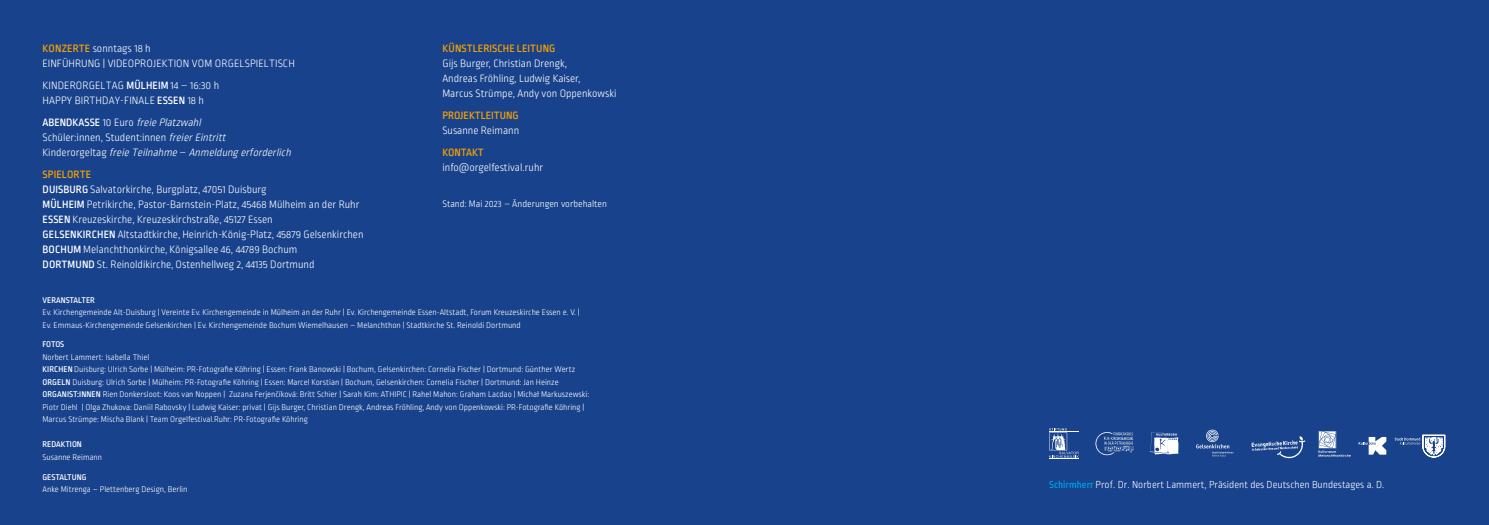
<style>
.page{position:relative;width:1489px;height:525px;background:#fff}
.page>*{position:absolute;margin:0;border:0;box-sizing:border-box;transform-origin:0 0}
.t1{font:300 11.25px/15px "Ropa Soft Pro";color:#fff}
.t2{font:italic 300 11.25px/15px "Ropa Soft Pro";color:#fff}
.t3{font:500 11.25px "Ropa Soft Pro";color:#f6a100}
.t4{font:300 10.62px "Ropa Soft Pro";color:#fff}
.t5{font:300 10px "Ropa Soft Pro";color:#fff}
.t6{font:300 8.75px/12.5px "Ropa Soft Pro";color:#fff}
.t7{font:500 8.75px "Ropa Soft Pro";color:#fff}
.s1{font-weight:500;color:#f6a100}
.s2{font-weight:500}
.s3{font-weight:500;font-style:normal}
.s4{font-style:normal}
.s5{font-weight:500;color:#009fe3}
</style>
<div class="page">
<div style="left:0;top:0;width:1488px;height:524px;background:#18428c"></div>
<svg style="left:1049px;top:428px;width:29px;height:31px"></svg>
<svg style="left:1095px;top:432px;width:38px;height:23px"></svg>
<svg style="left:1150px;top:432px;width:28px;height:22px"></svg>
<svg style="left:1318px;top:431px;width:32px;height:25px"></svg>
<svg style="left:1196px;top:429px;width:37px;height:27px"></svg>
<svg style="left:1358px;top:437px;width:28px;height:17px"></svg>
<svg style="left:1394px;top:434px;width:50px;height:23px"></svg>
<svg style="left:1251px;top:436px;width:54px;height:22px"></svg>
<p class="t3" style="left:442px;top:42px;width:114px">KÜNSTLERISCHE LEITUNG</p>
<p class="t1" style="left:442px;top:56px;width:175px">Gijs Burger, Christian Drengk,<br>Andreas Fröhling, Ludwig Kaiser,<br>Marcus Strümpe, Andy von Oppenkowski</p>
<p class="t3" style="left:442px;top:109px;width:78px">PROJEKTLEITUNG</p>
<p class="t1" style="left:442px;top:123px;width:78px">Susanne Reimann</p>
<p class="t3" style="left:442px;top:146px;width:43px">KONTAKT</p>
<p class="t1" style="left:442px;top:160px;width:102px">info@orgelfestival.ruhr</p>
<p class="t1" style="left:43px;top:41px;width:254px"><span class="s1">KONZERTE</span> sonntags 18 h<br>EINFÜHRUNG | VIDEOPROJEKTION VOM ORGELSPIELTISCH</p>
<p class="t1" style="left:43px;top:78px;width:178px">KINDERORGELTAG <span class="s2">MÜLHEIM</span> 14 – 16:30 h<br>HAPPY BIRTHDAY-FINALE <span class="s2">ESSEN</span> 18 h</p>
<p class="t2" style="left:43px;top:115px;width:252px"><span class="s3">ABENDKASSE</span> <span class="s4">10 Euro</span> freiePlatzwahl<br><span class="s4">Schüler:innen, Student:innen</span> freierEintritt<br><span class="s4">K i n d e r o r g e l t a g</span> freieTeilnahme<span class="s4">–</span> Anmeldung erforderlich</p>
<p class="t1" style="left:43px;top:167px;width:322px"><span class="s1">SPIELORTE<br></span><span class="s2">DUISBURG</span> Salvatorkirche, Burgplatz, 47051 Duisburg<br><span class="s2">MÜLHEIM</span> Petrikirche, Pastor-Barnstein-Platz, 45468 Mülheim an der Ruhr <span class="s2">ESSEN</span> Kreuzeskirche, Kreuzeskirchstraße, 45127 Essen<br><span class="s2">GELSENKIRCHEN</span> Altstadtkirche, Heinrich-König-Platz, 45879 Gelsenkirchen <span class="s2">BOCHUM</span> Melanchthonkirche, Königsallee 46, 44789 Bochum<br><span class="s2">DORTMUND</span> St. Reinoldikirche, Ostenhellweg 2, 44135 Dortmund</p>
<p class="t7" style="left:43px;top:295px;width:54px">VERANSTALTER</p>
<p class="t6" style="left:43px;top:306px;width:538px">Ev. Kirchengemeinde Alt-Duisburg | Vereinte Ev. Kirchengemeinde in Mülheim an der Ruhr | Ev. Kirchengemeinde Essen-Altstadt, Forum Kreuzeskirche Essen e. V. |<br>Ev. Emmaus-Kirchengemeinde Gelsenkirchen | Ev. Kirchengemeinde Bochum Wiemelhausen – Melanchthon | Stadtkirche St. Reinoldi Dortmund</p>
<p class="t7" style="left:43px;top:339px;width:23px">FOTOS</p>
<p class="t6" style="left:43px;top:351px;width:548px">Norbert Lammert: Isabella Thiel<br><span class="s2">KIRCHEN</span> Duisburg: Ulrich Sorbe | Mülheim: PR-Fotografie Köhring | Essen: Frank Banowski | Bochum, Gelsenkirchen: Cornelia Fischer | Dortmund: Günther Wertz <span class="s2">ORGELN</span> Duisburg: Ulrich Sorbe | Mülheim: PR-Fotografie Köhring | Essen: Marcel Korstian | Bochum, Gelsenkirchen: Cornelia Fischer | Dortmund: Jan Heinze <span class="s2">ORGANIST:INNEN</span> Rien Donkersloot: Koos van Noppen | Zuzana Ferjenčíková: Britt Schier | Sarah Kim: ATHIPIC | Rahel Mahon: Graham Lacdao | Michał Markuszewski:<br>Piotr Diehl | Olga Zhukova: Daniil Rabovsky | Ludwig Kaiser: privat | Gijs Burger, Christian Drengk, Andreas Fröhling, Andy von Oppenkowski: PR-Fotografie Köhring | Marcus Strümpe: Mischa Blank | Team Orgelfestival.Ruhr: PR-Fotografie Köhring</p>
<p class="t7" style="left:43px;top:439px;width:41px">REDAKTION</p>
<p class="t6" style="left:43px;top:451px;width:61px">Susanne Reimann</p>
<p class="t7" style="left:43px;top:471px;width:45px">GESTALTUNG</p>
<p class="t6" style="left:43px;top:483px;width:146px">Anke Mitrenga – Plettenberg Design, Berlin</p>
<p class="t4" style="left:1048px;top:479px;width:337px"><span class="s5">Schirmherr</span> Prof. Dr. Norbert Lammert, Präsident des Deutschen Bundestages a. D.</p>
<p class="t5" style="left:442px;top:198px;width:166px">Stand: Mai 2023 – Änderungen vorbehalten</p>
</div>
